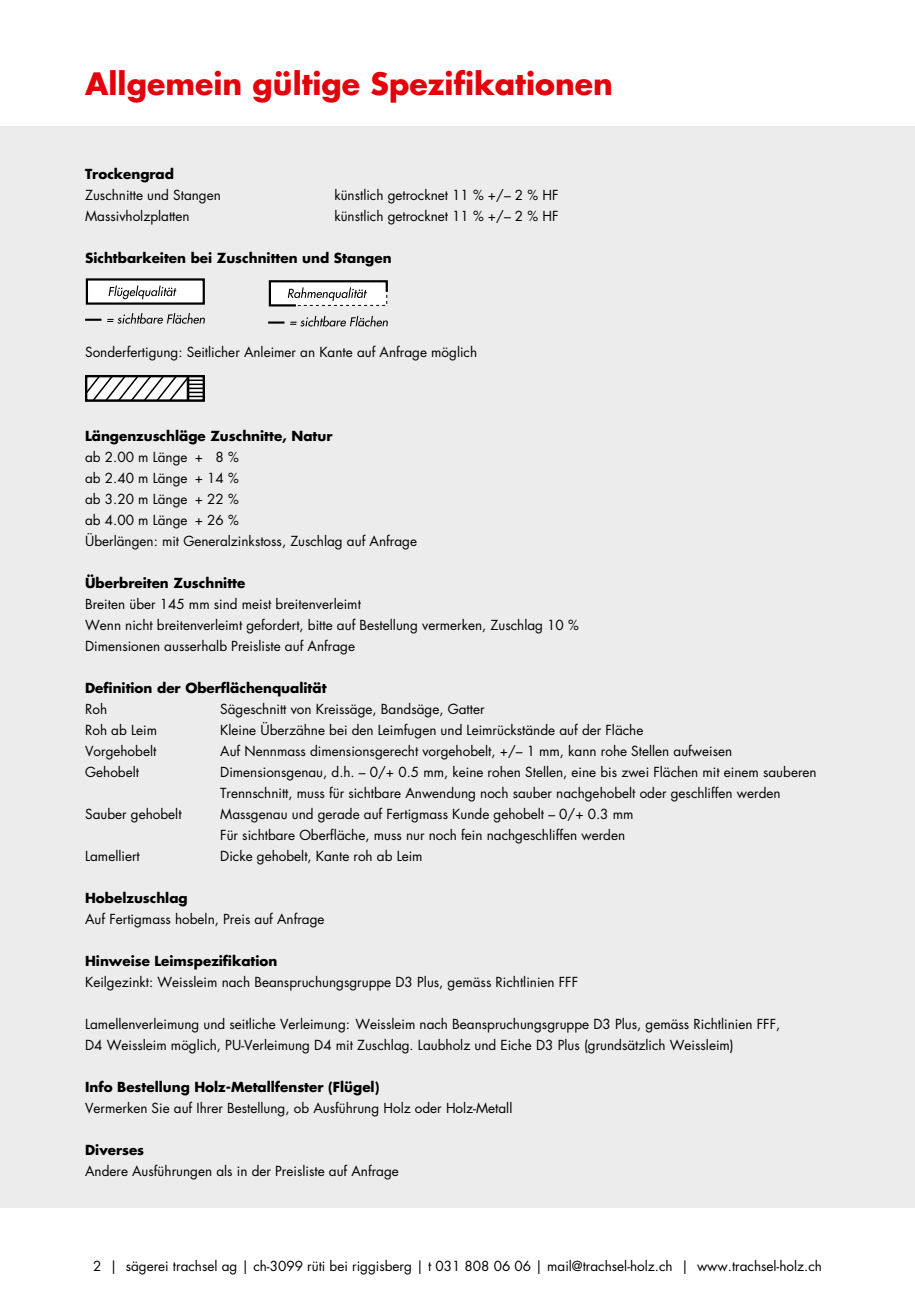
<style>
.page{position:relative;width:915px;height:1297px;background:#fff}
.page>*{position:absolute;margin:0;border:0;box-sizing:border-box;transform-origin:0 0}
.t1{font:700 30px "Futura Std";color:#e3000b}
.t2{font:13.5px/21px "Futura Std";color:#000}
.t3{font:700 13.5px "Futura Std";color:#000}
</style>
<div class="page">
<div style="left:0;top:126px;width:914px;height:1082px;background:#ececec"></div>
<div style="left:87px;top:279px;width:117px;height:25px;background:#fff"></div>
<div style="left:86px;top:278px;width:119px;height:27px;border:2px solid #000"></div>
<svg style="left:108px;top:286px;width:68px;height:13px"></svg>
<svg style="left:85px;top:319px;width:16px;height:2px"></svg>
<svg style="left:107px;top:313px;width:98px;height:11px"></svg>
<svg style="left:85px;top:375px;width:120px;height:27px;background:#a3a3a3"></svg>
<svg style="left:268px;top:280px;width:120px;height:26px;background:#c8c8c8"></svg>
<hr style="left:268px;top:321px;width:16px;height:3px;background:#000">
<svg style="left:290px;top:316px;width:98px;height:10px"></svg>
<h1 class="t1" style="left:85px;top:63px;width:529px">Allgemein gültige Spezifikationen</h1>
<p class="t3" style="left:85px;top:164px;width:90px">Trockengrad</p>
<p class="t2" style="left:85px;top:184px;width:137px">Zuschnitte und Stangen</p>
<p class="t2" style="left:334px;top:184px;width:225px">künstlich getrocknet 11 % +/– 2 % HF</p>
<p class="t2" style="left:85px;top:205px;width:106px">Massivholzplatten</p>
<p class="t2" style="left:334px;top:205px;width:225px">künstlich getrocknet 11 % +/– 2 % HF</p>
<p class="t3" style="left:85px;top:248px;width:308px">Sichtbarkeiten bei Zuschnitten und Stangen</p>
<p class="t2" style="left:85px;top:342px;width:393px">Sonderfertigung: Seitlicher Anleimer an Kante auf Anfrage möglich</p>
<p class="t3" style="left:85px;top:427px;width:249px">Längenzuschläge Zuschnitte, Natur</p>
<p class="t2" style="left:85px;top:447px;width:333px">ab 2.00 m Länge + 8 %<br>ab 2.40 m Länge + 14 %<br>ab 3.20 m Länge + 22 %<br>ab 4.00 m Länge + 26 %<br>Überlängen: mit Generalzinkstoss, Zuschlag auf Anfrage</p>
<p class="t3" style="left:85px;top:574px;width:162px">Überbreiten Zuschnitte</p>
<p class="t2" style="left:85px;top:594px;width:495px">Breiten über 145 mm sind meist breitenverleimt<br>Wenn nicht breitenverleimt gefordert, bitte auf Bestellung vermerken, Zuschlag 10 %<br>Dimensionen ausserhalb Preisliste auf Anfrage</p>
<p class="t3" style="left:85px;top:679px;width:243px">Definition der Oberflächenqualität</p>
<p class="t2" style="left:85px;top:699px;width:24px">Roh</p>
<p class="t2" style="left:220px;top:699px;width:266px">Sägeschnitt von Kreissäge, Bandsäge, Gatter</p>
<p class="t2" style="left:85px;top:720px;width:73px">Roh ab Leim</p>
<p class="t2" style="left:220px;top:720px;width:424px">Kleine Überzähne bei den Leimfugen und Leimrückstände auf der Fläche</p>
<p class="t2" style="left:85px;top:741px;width:73px">Vorgehobelt</p>
<p class="t2" style="left:220px;top:741px;width:513px">Auf Nennmass dimensionsgerecht vorgehobelt, +/– 1 mm, kann rohe Stellen aufweisen</p>
<p class="t2" style="left:85px;top:762px;width:55px">Gehobelt</p>
<p class="t2" style="left:220px;top:762px;width:597px">Dimensionsgenau, d.h. – 0/+ 0.5 mm, keine rohen Stellen, eine bis zwei Flächen mit einem sauberen<br>Trennschnitt, muss für sichtbare Anwendung noch sauber nachgehobelt oder geschliffen werden</p>
<p class="t2" style="left:85px;top:804px;width:98px">Sauber gehobelt</p>
<p class="t2" style="left:220px;top:804px;width:414px">Massgenau und gerade auf Fertigmass Kunde gehobelt – 0/+ 0.3 mm<br>Für sichtbare Oberfläche, muss nur noch fein nachgeschliffen werden</p>
<p class="t2" style="left:85px;top:846px;width:56px">Lamelliert</p>
<p class="t2" style="left:220px;top:846px;width:204px">Dicke gehobelt, Kante roh ab Leim</p>
<p class="t3" style="left:85px;top:889px;width:104px">Hobelzuschlag</p>
<p class="t2" style="left:85px;top:909px;width:241px">Auf Fertigmass hobeln, Preis auf Anfrage</p>
<p class="t3" style="left:85px;top:952px;width:194px">Hinweise Leimspezifikation</p>
<p class="t2" style="left:85px;top:972px;width:494px">Keilgezinkt: Weissleim nach Beanspruchungsgruppe D3 Plus, gemäss Richtlinien FFF</p>
<p class="t2" style="left:85px;top:1014px;width:696px">Lamellenverleimung und seitliche Verleimung: Weissleim nach Beanspruchungsgruppe D3 Plus, gemäss Richtlinien FFF,<br>D4 Weissleim möglich, PU-Verleimung D4 mit Zuschlag. Laubholz und Eiche D3 Plus (grundsätzlich Weissleim)</p>
<p class="t3" style="left:85px;top:1078px;width:296px">Info Bestellung Holz-Metallfenster (Flügel)</p>
<p class="t2" style="left:85px;top:1098px;width:428px">Vermerken Sie auf Ihrer Bestellung, ob Ausführung Holz oder Holz-Metall</p>
<p class="t3" style="left:85px;top:1141px;width:61px">Diverses</p>
<p class="t2" style="left:85px;top:1161px;width:315px">Andere Ausführungen als in der Preisliste auf Anfrage</p>
<p class="t2" style="left:93px;top:1255px;width:730px">2 | sägerei trachsel ag | ch-3099 rüti bei riggisberg | t 031 808 06 06 | mail@trachsel-holz.ch | www.trachsel-holz.ch</p>
</div>
